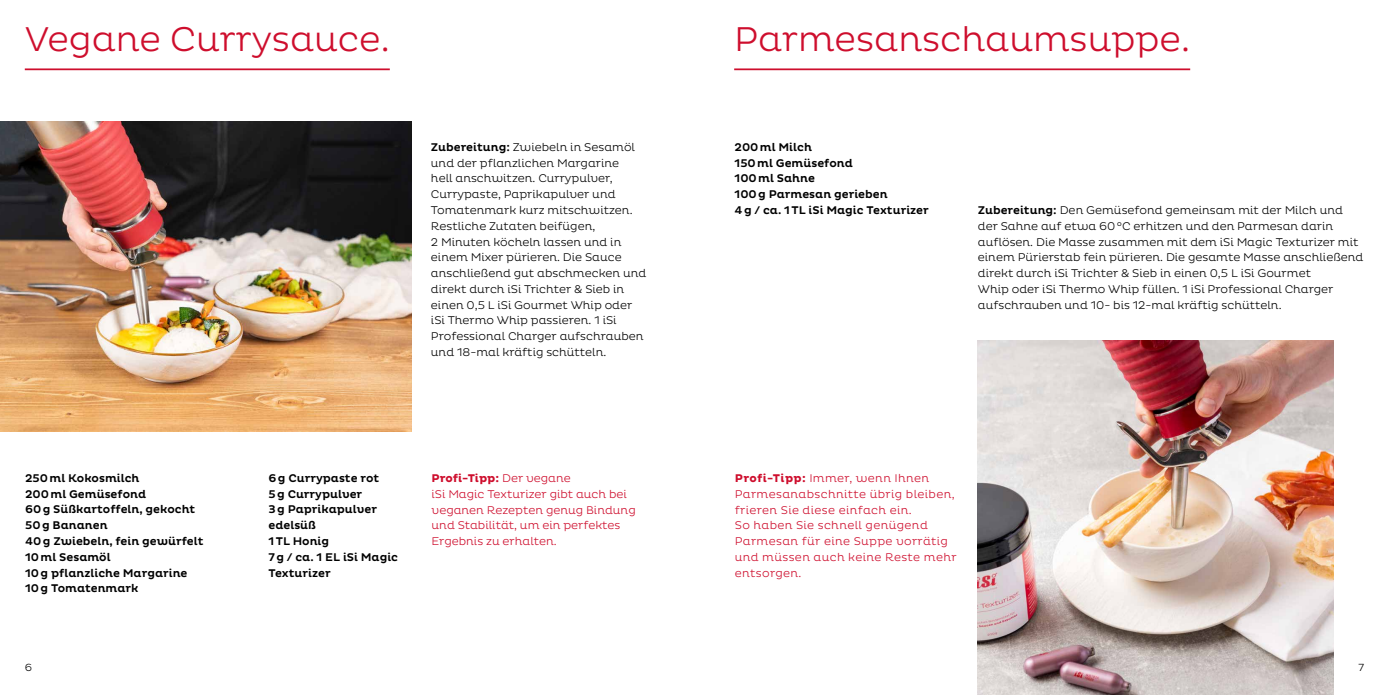
<style>
.page{position:relative;width:1389px;height:695px;background:#fff}
.page>*{position:absolute;margin:0;border:0;box-sizing:border-box;transform-origin:0 0}
.t1{font:300 35px "Pluto";color:#ce0e2d}
.t2{font:300 11.38px/15.8px "Pluto";color:#000}
.t3{font:500 11.38px/15.8px "Pluto";color:#000}
.t4{font:300 11.38px/15.8px "Pluto";letter-spacing:.03em;color:#ce0e2d}
.t5{font:300 11.38px/15.8px "Pluto";color:#ce0e2d}
.t6{font:300 10.5px "Pluto";color:#000}
.s1{font-weight:500}
.s2{font-weight:700}
</style>
<div class="page">
<hr style="left:25px;top:68px;width:365px;height:2px;background:#ce0e2d">
<hr style="left:734px;top:68px;width:456px;height:2px;background:#ce0e2d">
<img style="left:978px;top:340px;width:355px;height:354px">
<img style="left:0;top:121px;width:411px;height:311px">
<h1 class="t1" style="left:25px;top:19px;width:367px">Vegane Currysauce.</h1>
<p class="t2" style="left:431px;top:139px;width:217px"><span class="s1">Zubereitung:</span> Zwiebeln in Sesamöl und der pflanzlichen Margarine<br>hell anschwitzen. Currypulver,<br>Currypaste, Paprikapulver und<br>Tomatenmark kurz mitschwitzen.<br>Restliche Zutaten beifügen,<br>2 Minuten köcheln lassen und in einem Mixer pürieren. Die Sauce anschließend gut abschmecken und direkt durch iSi Trichter &amp; Sieb in einen 0,5 L iSi Gourmet Whip oder iSi Thermo Whip passieren. 1 iSi<br>Professional Charger aufschrauben und 18-mal kräftig schütteln.</p>
<h1 class="t1" style="left:734px;top:19px;width:458px">Parmesanschaumsuppe.</h1>
<p class="t3" style="left:734px;top:139px;width:196px">200ml Milch<br>150ml Gemüsefond<br>100ml Sahne<br>100g Parmesan gerieben<br>4g / ca. 1TL iSi Magic Texturizer</p>
<p class="t2" style="left:978px;top:202px;width:387px"><span class="s1">Zubereitung:</span> Den Gemüsefond gemeinsam mit der Milch und der Sahne auf etwa 60°C erhitzen und den Parmesan darin auflösen. Die Masse zusammen mit dem iSi Magic Texturizer mit einem Pürierstab fein pürieren. Die gesamte Masse anschließend direkt durch iSi Trichter &amp; Sieb in einen 0,5 L iSi Gourmet<br>Whip oder iSi Thermo Whip füllen. 1 iSi Professional Charger aufschrauben und 10- bis 12-mal kräftig schütteln.</p>
<p class="t3" style="left:25px;top:470px;width:180px">250ml Kokosmilch<br>200ml Gemüsefond<br>60g Süßkartoffeln, gekocht<br>50g Bananen<br>40g Zwiebeln, fein gewürfelt<br>10ml Sesamöl<br>10 g pflanzliche Margarine<br>10g Tomatenmark</p>
<p class="t3" style="left:268px;top:470px;width:131px">6g Currypaste rot<br>5g Currypulver<br>3g Paprikapulver edelsüß<br>1TL Honig<br>7g / ca. 1 EL iSi Magic<br>Texturizer</p>
<p class="t5" style="left:432px;top:470px;width:206px"><span class="s2">Profi-Tipp:</span> Der vegane<br>iSi Magic Texturizer gibt auch bei veganen Rezepten genug Bindung und Stabilität, um ein perfektes<br>Ergebnis zu erhalten.</p>
<p class="t4" style="left:735px;top:470px;width:223px"><span class="s2">Profi-Tipp:</span> Immer, wenn Ihnen<br>Parmesanabschnitte übrig bleiben, frieren Sie diese einfach ein.<br>So haben Sie schnell genügend<br>Parmesan für eine Suppe vorrätig und müssen auch keine Reste mehr entsorgen.</p>
<p class="t6" style="left:25px;top:661px;width:9px">6</p>
<p class="t6" style="left:1359px;top:661px;width:7px">7</p>
</div>
